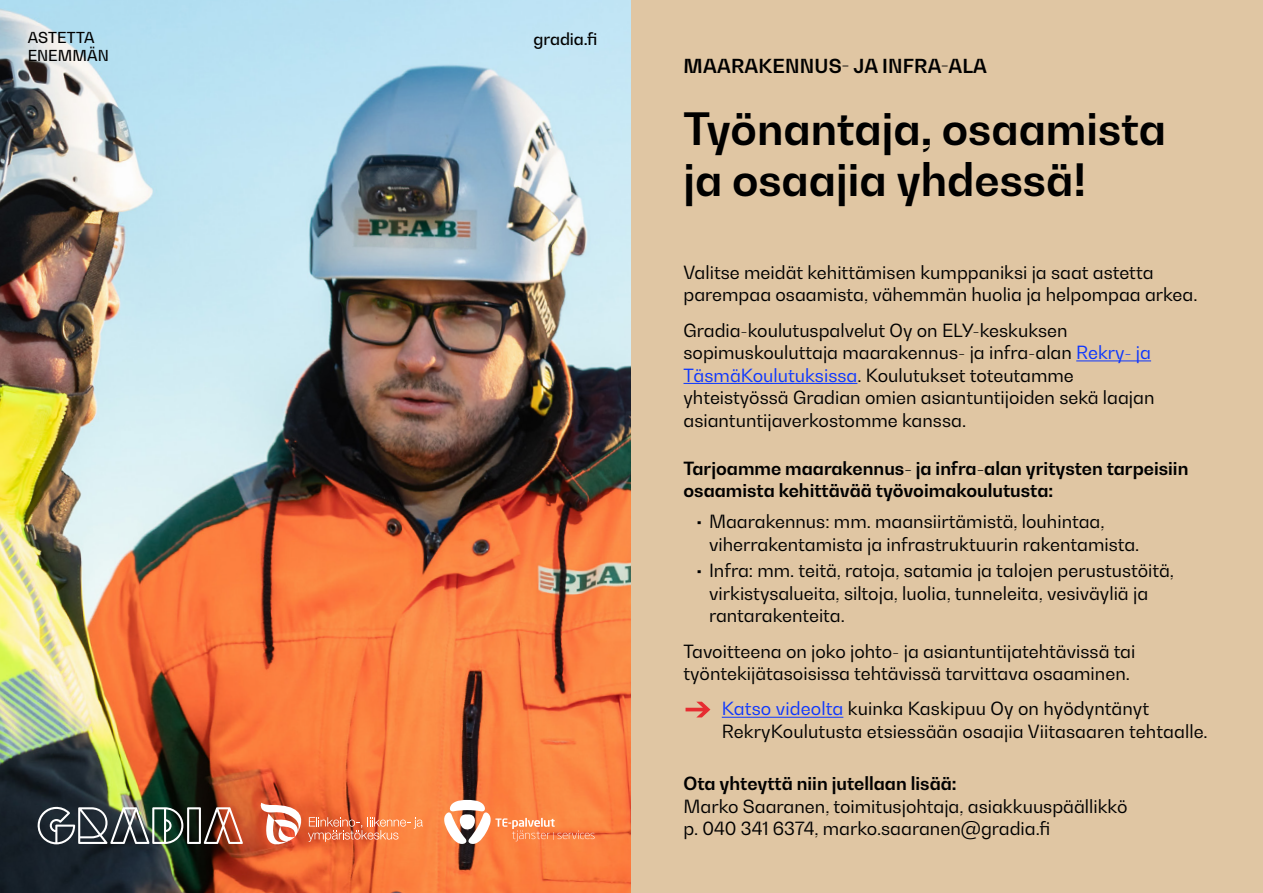
<style>
.page{position:relative;width:1263px;height:893px;background:#fff}
.page>*{position:absolute;margin:0;border:0;box-sizing:border-box;transform-origin:0 0}
.H2_otsikko{font:700 44.25px/51.6px "Bw Gradual";color:#000}
.H1_otsikko{font:700 19.2px "Bw Gradual";letter-spacing:.01em;color:#000}
.P_leipis{font:18px/22.5px "Bw Gradual";color:#000}
.P_leipis-2{font:700 18px/22.5px "Bw Gradual";color:#000}
.P_nettiosoite{font:500 16.5px "Bw Gradual";letter-spacing:-.01em;color:#000}
.P_nettiosoite-2{font:500 15px/18px "Bw Gradual";color:#000}
.s1{color:#0c36ff}
.s2{font-weight:700}
</style>
<div class="page">
<img style="left:1px;top:0;width:630px;height:893px">
<img style="left:37px;top:807px;width:206px;height:37px">
<svg style="left:258px;top:803px;width:165px;height:44px;background:#ea7f55"></svg>
<svg style="left:444px;top:800px;width:151px;height:44px"></svg>
<div style="left:631px;top:0;width:632px;height:893px;background:#e0c6a3"></div>
<hr style="left:1076px;top:360px;width:75px;height:1px;background:#0c36ff">
<hr style="left:683px;top:383px;width:174px;height:1px;background:#0c36ff">
<hr style="left:722px;top:717px;width:121px;height:1px;background:#0c36ff">
<svg style="left:685px;top:702px;width:25px;height:15px"></svg>
<p class="P_nettiosoite-2" style="left:28px;top:29px;width:83px">ASTETTA<br>ENEMMÄN</p>
<p class="P_nettiosoite" style="left:534px;top:28px;width:65px">gradia.fi</p>
<h1 class="H1_otsikko" style="left:684px;top:53px;width:305px">MAARAKENNUS- JA INFRA-ALA</h1>
<h2 class="H2_otsikko" style="left:683px;top:102px;width:484px">Työnantaja, osaamista ja osaajia yhdessä!</h2>
<p class="P_leipis" style="left:683px;top:261px;width:516px">Valitse meidät kehittämisen kumppaniksi ja saat astetta parempaa osaamista, vähemmän huolia ja helpompaa arkea.</p>
<p class="P_leipis" style="left:683px;top:318px;width:472px">Gradia-koulutuspalvelut Oy on ELY-keskuksen sopimuskouluttaja maarakennus- ja infra-alan <span class="s1">Rekry- ja TäsmäKoulutuksissa</span>. Koulutukset toteutamme yhteistyössä Gradian omien asiantuntijoiden sekä laajan asiantuntijaverkostomme kanssa.</p>
<p class="P_leipis-2" style="left:683px;top:456px;width:506px">Tarjoamme maarakennus- ja infra-alan yritysten tarpeisiin osaamista kehittävää työvoimakoulutusta:</p>
<p class="P_leipis" style="left:709px;top:510px;width:432px;text-indent:-13px">• Maarakennus: mm. maansiirtämistä, louhintaa, viherrakentamista ja infrastruktuurin rakentamista.</p>
<p class="P_leipis" style="left:709px;top:559px;width:466px;text-indent:-13px">• Infra: mm. teitä, ratoja, satamia ja talojen perustustöitä, virkistysalueita, siltoja, luolia, tunneleita, vesiväyliä ja rantarakenteita.</p>
<p class="P_leipis" style="left:683px;top:639px;width:453px">Tavoitteena on joko johto- ja asiantuntijatehtävissä tai työntekijätasoisissa tehtävissä tarvittava osaaminen.</p>
<p class="P_leipis" style="left:722px;top:697px;width:487px"><span class="s1">Katso videolta</span> kuinka Kaskipuu Oy on hyödyntänyt<br>RekryKoulutusta etsiessään osaajia Viitasaaren tehtaalle.</p>
<p class="P_leipis" style="left:683px;top:772px;width:445px"><span class="s2">Ota yhteyttä niin jutellaan lisää:<br></span>Marko Saaranen, toimitusjohtaja, asiakkuuspäällikkö p. 040 341 6374, marko.saaranen@gradia.fi</p>
</div>
